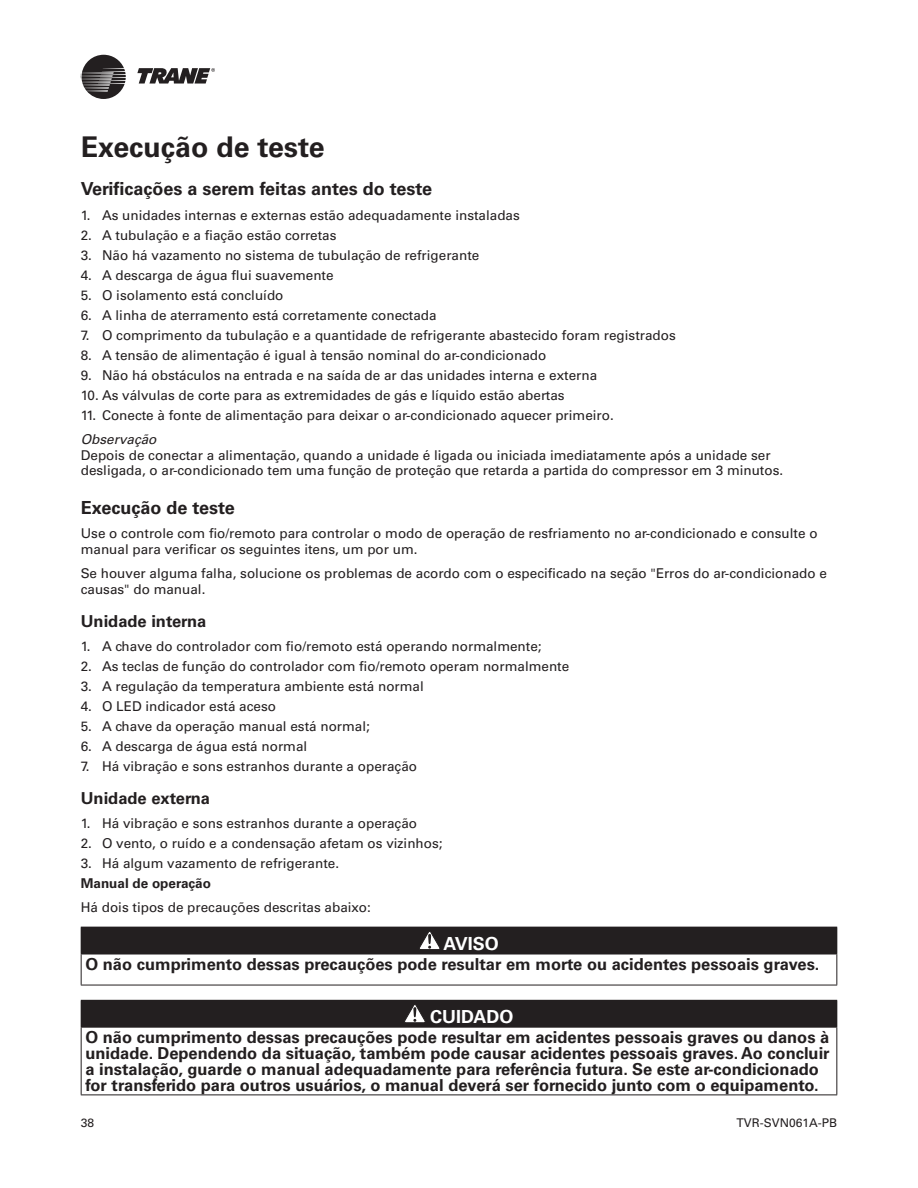
<style>
.page{position:relative;width:918px;height:1188px;background:#fff}
.page>*{position:absolute;margin:0;border:0;box-sizing:border-box;transform-origin:0 0}
.tit_01{font:700 28.5px "Univers LT Std";color:#231f20}
.tit_2{font:700 18px "Univers LT Std";color:#231f20}
.t1{font:700 18px "Univers LT Std";color:#fff}
.tit_3{font:700 16.5px/15.8px "Univers LT Std";color:#231f20}
.txt_entrada{font:13.5px/15.8px "Univers LT Std";color:#231f20}
.txt_entrada-2{font:700 13.5px "Univers LT Std";color:#231f20}
.txt_entrada-3{font:italic 13.5px "Univers LT Std";color:#231f20}
.t2{font:12px "Univers";color:#231f20}
</style>
<div class="page">
<svg style="left:137px;top:68px;width:78px;height:16px"></svg>
<svg style="left:81px;top:54px;width:45px;height:45px"></svg>
<div style="left:81px;top:927px;width:756px;height:27px;background:#231f20"></div>
<hr style="left:81px;top:954px;width:756px;height:1px;background:#231f20">
<hr style="left:81px;top:954px;width:1px;height:31px;background:#231f20">
<hr style="left:836px;top:954px;width:1px;height:31px;background:#231f20">
<hr style="left:81px;top:985px;width:756px;height:1px;background:#231f20">
<svg style="left:419px;top:932px;width:21px;height:17px"></svg>
<div style="left:81px;top:1000px;width:756px;height:27px;background:#231f20"></div>
<hr style="left:81px;top:1027px;width:756px;height:1px;background:#231f20">
<hr style="left:81px;top:1028px;width:1px;height:67px;background:#231f20">
<hr style="left:836px;top:1028px;width:1px;height:67px;background:#231f20">
<hr style="left:81px;top:1095px;width:756px;height:1px;background:#231f20">
<svg style="left:405px;top:1005px;width:20px;height:18px"></svg>
<p class="tit_01" style="left:81px;top:130px;width:245px">Execução de teste</p>
<p class="tit_2" style="left:81px;top:178px;width:353px">Verificações a serem feitas antes do teste</p>
<p class="txt_entrada" style="left:81px;top:207px;width:441px">1. As unidades internas e externas estão adequadamente instaladas</p>
<p class="txt_entrada" style="left:81px;top:227px;width:257px">2. A tubulação e a fiação estão corretas</p>
<p class="txt_entrada" style="left:81px;top:247px;width:400px">3. Não há vazamento no sistema de tubulação de refrigerante</p>
<p class="txt_entrada" style="left:81px;top:267px;width:254px">4. A descarga de água flui suavemente</p>
<p class="txt_entrada" style="left:81px;top:287px;width:204px">5. O isolamento está concluído</p>
<p class="txt_entrada" style="left:81px;top:307px;width:357px">6. A linha de aterramento está corretamente conectada</p>
<p class="txt_entrada" style="left:81px;top:327px;width:597px">7. O comprimento da tubulação e a quantidade de refrigerante abastecido foram registrados</p>
<p class="txt_entrada" style="left:81px;top:347px;width:467px">8. A tensão de alimentação é igual à tensão nominal do ar-condicionado</p>
<p class="txt_entrada" style="left:81px;top:367px;width:518px">9. Não há obstáculos na entrada e na saída de ar das unidades interna e externa</p>
<p class="txt_entrada" style="left:81px;top:387px;width:485px">10. As válvulas de corte para as extremidades de gás e líquido estão abertas</p>
<p class="txt_entrada" style="left:81px;top:407px;width:532px">11. Conecte à fonte de alimentação para deixar o ar-condicionado aquecer primeiro.</p>
<p class="txt_entrada-3" style="left:81px;top:431px;width:77px">Observação</p>
<p class="txt_entrada" style="left:81px;top:447px;width:702px">Depois de conectar a alimentação, quando a unidade é ligada ou iniciada imediatamente após a unidade ser desligada, o ar-condicionado tem uma função de proteção que retarda a partida do compressor em 3 minutos.</p>
<p class="tit_2" style="left:81px;top:497px;width:155px">Execução de teste</p>
<p class="txt_entrada" style="left:81px;top:526px;width:738px">Use o controle com fio/remoto para controlar o modo de operação de resfriamento no ar-condicionado e consulte o manual para verificar os seguintes itens, um por um.</p>
<p class="txt_entrada" style="left:81px;top:566px;width:748px">Se houver alguma falha, solucione os problemas de acordo com o especificado na seção "Erros do ar-condicionado e causas" do manual.</p>
<p class="tit_3" style="left:81px;top:613px;width:127px">Unidade interna</p>
<p class="txt_entrada" style="left:81px;top:638px;width:462px">1. A chave do controlador com fio/remoto está operando normalmente;</p>
<p class="txt_entrada" style="left:81px;top:658px;width:490px">2. As teclas de função do controlador com fio/remoto operam normalmente</p>
<p class="txt_entrada" style="left:81px;top:678px;width:345px">3. A regulação da temperatura ambiente está normal</p>
<p class="txt_entrada" style="left:81px;top:698px;width:197px">4. O LED indicador está aceso</p>
<p class="txt_entrada" style="left:81px;top:718px;width:291px">5. A chave da operação manual está normal;</p>
<p class="txt_entrada" style="left:81px;top:738px;width:228px">6. A descarga de água está normal</p>
<p class="txt_entrada" style="left:81px;top:758px;width:338px">7. Há vibração e sons estranhos durante a operação</p>
<p class="tit_3" style="left:81px;top:790px;width:131px">Unidade externa</p>
<p class="txt_entrada" style="left:81px;top:815px;width:338px">1. Há vibração e sons estranhos durante a operação</p>
<p class="txt_entrada" style="left:81px;top:835px;width:363px">2. O vento, o ruído e a condensação afetam os vizinhos;</p>
<p class="txt_entrada" style="left:81px;top:855px;width:258px">3. Há algum vazamento de refrigerante.</p>
<p class="txt_entrada-2" style="left:81px;top:875px;width:132px">Manual de operação</p>
<p class="txt_entrada" style="left:81px;top:900px;width:292px">Há dois tipos de precauções descritas abaixo:</p>
<p class="t1" style="left:444px;top:933px;width:57px">AVISO</p>
<p class="tit_3" style="left:85px;top:957px;width:736px">O não cumprimento dessas precauções pode resultar em morte ou acidentes pessoais graves.</p>
<p class="t1" style="left:430px;top:1006px;width:85px">CUIDADO</p>
<p class="tit_3" style="left:85px;top:1030px;width:746px">O não cumprimento dessas precauções pode resultar em acidentes pessoais graves ou danos à unidade. Dependendo da situação, também pode causar acidentes pessoais graves. Ao concluir a instalação, guarde o manual adequadamente para referência futura. Se este ar-condicionado for transferido para outros usuários, o manual deverá ser fornecido junto com o equipamento.</p>
<p class="t2" style="left:81px;top:1116px;width:15px">38</p>
<p class="t2" style="left:737px;top:1116px;width:102px">TVR-SVN061A-PB</p>
</div>
